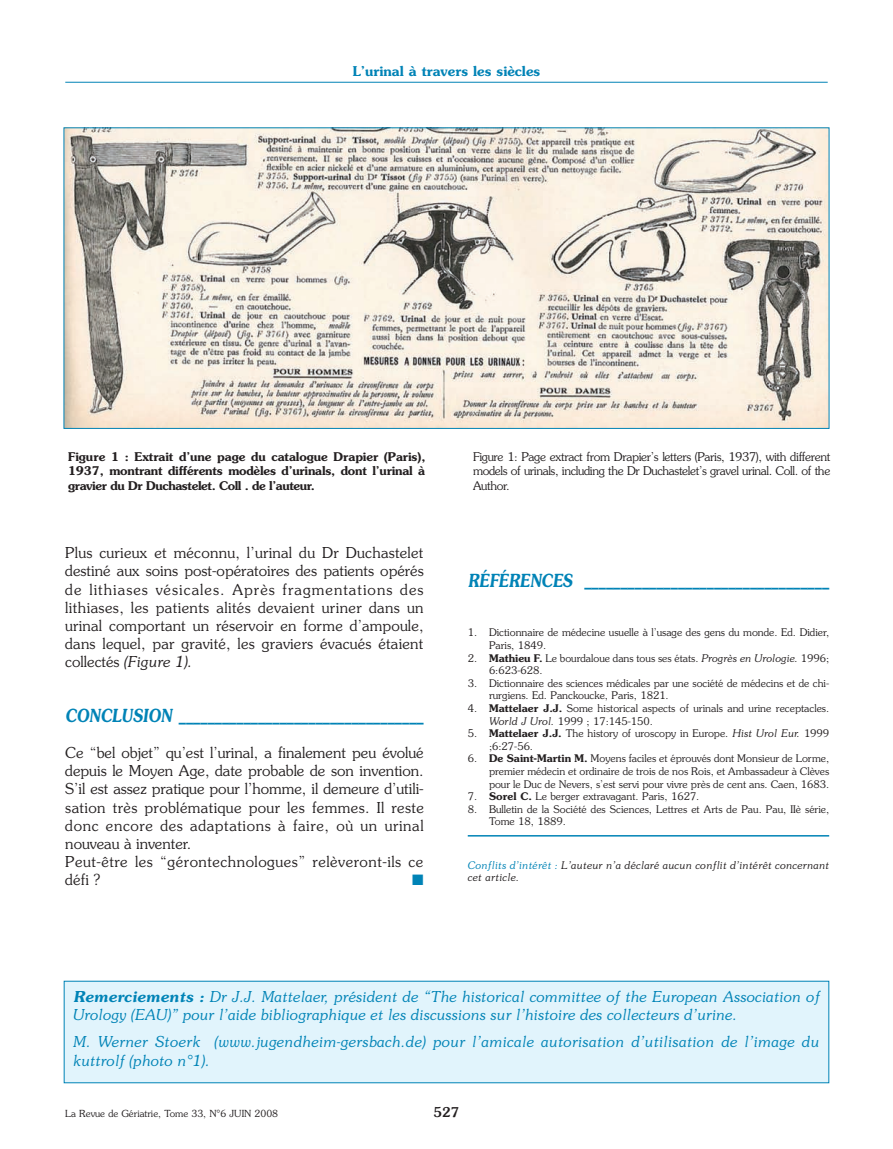
<style>
.page{position:relative;width:893px;height:1149px;background:#fff}
.page>*{position:absolute;margin:0;border:0;box-sizing:border-box;transform-origin:0 0}
.t1{font:italic 600 18px "Souvenir";color:#0083b6;scale:.8 1}
.t2{font:300 15px/18.1px "Souvenir";letter-spacing:.015em;color:#231f20;text-align:justify}
.t3{font:italic 300 15px/18.1px "Souvenir";color:#0083b6}
.t4{font:15px "Zapf Dingbats";color:#0083b6}
.t5{font:600 13.5px "Souvenir";color:#0083b6}
.t6{font:500 13.5px "Souvenir";color:#231f20}
.t7{font:600 12px/14.4px "Souvenir";letter-spacing:-.035em;color:#231f20;text-align:justify}
.t8{font:300 12px/14.4px "Souvenir";letter-spacing:-.03em;color:#231f20;text-align:justify}
.t9{font:300 10.5px/12.6px "Souvenir";color:#231f20}
.t10{font:italic 300 10.5px/12.6px "Souvenir";letter-spacing:.01em;color:#231f20}
.t11{font:300 9.75px "Souvenir";color:#231f20}
.s1{font-style:italic}
.s2{font-weight:600}
.s3{color:#0083b6}
</style>
<div class="page">
<hr style="left:65px;top:82px;width:763px;height:1px;background:#0083b6">
<img style="left:66px;top:130px;width:761px;height:296px">
<div style="left:64px;top:980px;width:765px;height:102px;background:#e1f4fc"></div>
<hr style="left:468px;top:834px;width:361px;height:2px;background:#0083b6">
<p class="t5" style="left:353px;top:63px;width:189px">L’urinal à travers les siècles</p>
<p class="t7" style="left:68px;top:449px;width:359px">Figure 1 : Extrait d’une page du catalogue Drapier (Paris), 1937, montrant différents modèles d’urinals, dont l’urinal à gravier du Dr Duchastelet. Coll . de l’auteur.</p>
<p class="t8" style="left:473px;top:449px;width:359px">Figure 1: Page extract from Drapier’s letters (Paris, 1937), with different models of urinals, including the Dr Duchastelet’s gravel urinal. Coll. of the Author.</p>
<p class="t2" style="left:65px;top:544px;width:360px">Plus curieux et méconnu, l’urinal du Dr Duchastelet destiné aux soins post-opératoires des patients opérés de lithiases vésicales. Après fragmentations des lithiases, les patients alités devaient uriner dans un urinal comportant un réservoir en forme d’ampoule, dans lequel, par gravité, les graviers évacués étaient collectés <span class="s1">(Figure 1).</span></p>
<h1 class="t1" style="left:65px;top:704px;width:450px">CONCLUSION __________________________________</h1>
<p class="t2" style="left:65px;top:743px;width:360px;text-align:left">Ce “bel objet” qu’est l’urinal, a finalement peu évolué depuis le Moyen Age, date probable de son invention.<br>S’il est assez pratique pour l’homme, il demeure d’utili&shy;sation très problématique pour les femmes. Il reste donc encore des adaptations à faire, où un urinal nouveau à inventer.<br>Peut-être les “gérontechnologues” relèveront-ils ce défi ?</p>
<h2 class="t4" style="left:412px;top:871px;width:13px">■</h2>
<h1 class="t1" style="left:468px;top:570px;width:453px">RÉFÉRENCES __________________________________</h1>
<p class="t9" style="left:489px;top:626px;width:342px;text-indent:-21px">1. Dictionnaire de médecine usuelle à l’usage des gens du monde. Ed. Didier,<br>Paris, 1849.</p>
<p class="t9" style="left:489px;top:651px;width:342px;text-indent:-21px">2. <span class="s2">Mathieu F.</span> Le bourdaloue dans tous ses états. <span class="s1">Progrès en Urologie.</span> 1996;<br>6:623-628.</p>
<p class="t9" style="left:489px;top:676px;width:342px;text-indent:-21px">3. Dictionnaire des sciences médicales par une société de médecins et de chi&shy;rurgiens. Ed. Panckoucke, Paris, 1821.</p>
<p class="t9" style="left:489px;top:701px;width:342px;text-indent:-21px">4. <span class="s2">Mattelaer J.J.</span> Some historical aspects of urinals and urine receptacles.<br><span class="s1">World J Urol.</span> 1999 ; 17:145-150.</p>
<p class="t9" style="left:489px;top:727px;width:342px;text-indent:-21px">5. <span class="s2">Mattelaer J.J.</span> The history of uroscopy in Europe. <span class="s1">Hist Urol Eur.</span> 1999 ;6:27-56.</p>
<p class="t9" style="left:489px;top:752px;width:342px;text-align:justify;text-indent:-21px">6. <span class="s2">De Saint-Martin M.</span> Moyens faciles et éprouvés dont Monsieur de Lorme, premier médecin et ordinaire de trois de nos Rois, et Ambassadeur à Clèves pour le Duc de Nevers, s’est servi pour vivre près de cent ans. Caen, 1683.</p>
<p class="t9" style="left:468px;top:790px;width:233px">7. <span class="s2">Sorel C.</span> Le berger extravagant. Paris, 1627.</p>
<p class="t9" style="left:489px;top:802px;width:342px;text-indent:-21px">8. Bulletin de la Société des Sciences, Lettres et Arts de Pau. Pau, IIè série,<br>Tome 18, 1889.</p>
<p class="t10" style="left:468px;top:858px;width:363px"><span class="s3">Conflits d’intérêt :</span> L’auteur n’a déclaré aucun conflit d’intérêt concernant cet article.</p>
<h2 class="t3" style="left:73px;top:987px;width:748px"><span class="s2">Remerciements :</span> Dr J.J. Mattelaer, président de “The historical committee of the European Association of<br>Urology (EAU)” pour l’aide bibliographique et les discussions sur l’histoire des collecteurs d’urine.</h2>
<h2 class="t3" style="left:73px;top:1032px;width:748px">M. Werner Stoerk (www.jugendheim-gersbach.de) pour l’amicale autorisation d’utilisation de l’image du kuttrolf (photo n°1).</h2>
<p class="t11" style="left:65px;top:1107px;width:214px">La Revue de Gériatrie, Tome 33, N°6 JUIN 2008</p>
<p class="t6" style="left:433px;top:1105px;width:27px">527</p>
</div>
